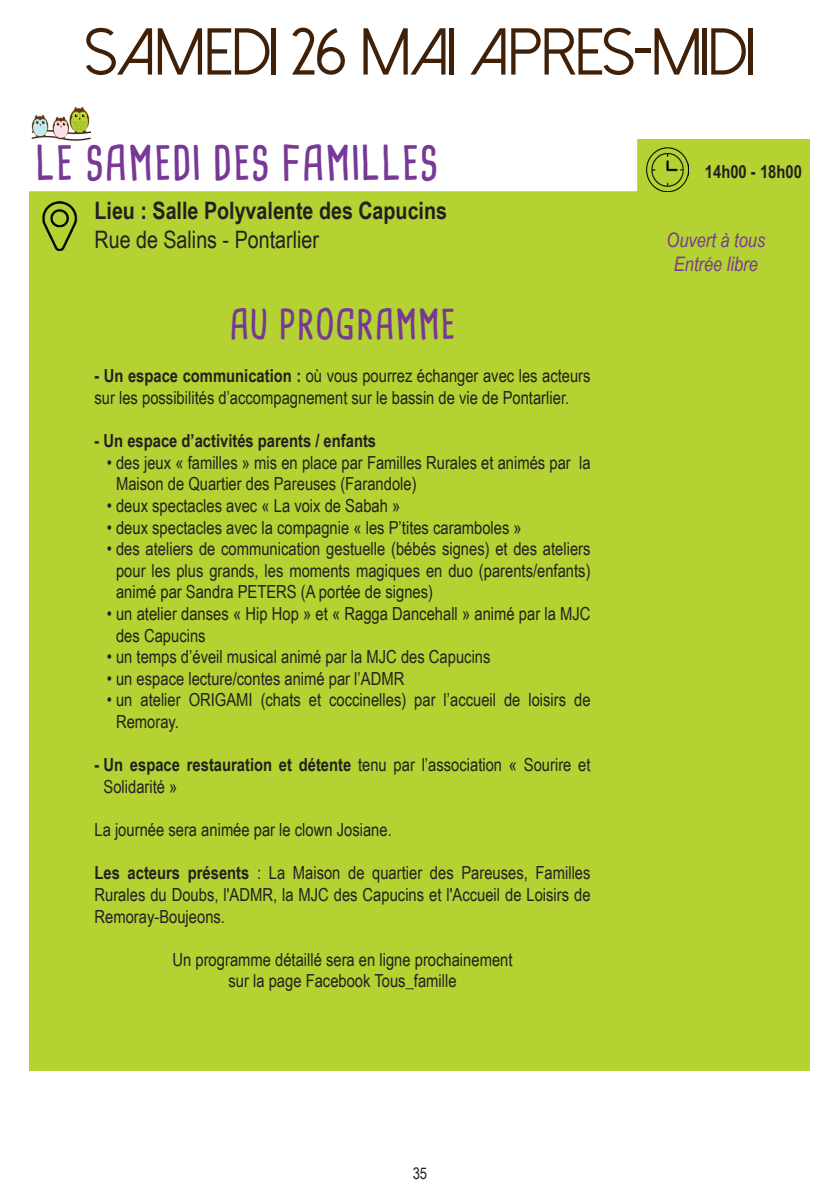
<style>
.page{position:relative;width:840px;height:1191px;background:#fff}
.page>*{position:absolute;margin:0;border:0;box-sizing:border-box;transform-origin:0 0}
.t1{font:66px "Dolce Vita";color:#402007}
.t2{font:700 46px "Cardenio Modern";color:#773896}
.t3{font:700 40px "Cardenio Modern";color:#773896}
.t4{font:700 24px "Arial Narrow";color:#231f20}
.t5{font:24px "Arial Narrow";color:#231f20}
.t6{font:italic 20px "Arial Narrow";color:#773896}
.t7{font:18px/21.6px "Arial Narrow";color:#231f20}
.t8{font:700 18px "Arial Narrow";color:#231f20}
.t9{font:16px "Arial Narrow";color:#231f20}
.s1{font-weight:700}
</style>
<div class="page">
<div style="left:29px;top:139px;width:781px;height:931px;background:#b4d232"></div>
<div style="left:28px;top:138px;width:607px;height:52px;background:#fff"></div>
<div style="left:27px;top:137px;width:609px;height:54px;border:2px solid #fff"></div>
<img style="left:646px;top:148px;width:42px;height:43px">
<img style="left:42px;top:201px;width:36px;height:49px">
<img style="left:31px;top:106px;width:60px;height:35px">
<p class="t1" style="left:85px;top:19px;width:669px">SAMEDI 26 MAI APRES-MIDI</p>
<p class="t2" style="left:35px;top:133px;width:405px">LE SAMEDI DES FAMILLES</p>
<p class="t4" style="left:94px;top:192px;width:354px">Lieu : Salle Polyvalente des Capucins</p>
<p class="t5" style="left:94px;top:222px;width:226px">Rue de Salins - Pontarlier</p>
<p class="t3" style="left:229px;top:298px;width:228px">AU PROGRAMME</p>
<p class="t7" style="left:94px;top:364px;width:497px"><span class="s1">- Un espace communication :</span> où vous pourrez échanger avec les acteurs sur les possibilités d’accompagnement sur le bassin de vie de Pontarlier.</p>
<p class="t8" style="left:94px;top:427px;width:283px">- Un espace d’activités parents / enfants</p>
<p class="t7" style="left:116px;top:451px;width:475px;text-indent:-9px">• des jeux « familles » mis en place par Familles Rurales et animés par la<br>Maison de Quartier des Pareuses (Farandole)</p>
<p class="t7" style="left:107px;top:494px;width:295px">• deux spectacles avec « La voix de Sabah »</p>
<p class="t7" style="left:107px;top:516px;width:416px">• deux spectacles avec la compagnie « les P’tites caramboles »</p>
<p class="t7" style="left:116px;top:537px;width:475px;text-align:justify;text-indent:-9px">• des ateliers de communication gestuelle (bébés signes) et des ateliers pour les plus grands, les moments magiques en duo (parents/enfants) animé par Sandra PETERS (A portée de signes)</p>
<p class="t7" style="left:116px;top:602px;width:475px;text-indent:-9px">• un atelier danses « Hip Hop » et « Ragga Dancehall » animé par la MJC des Capucins</p>
<p class="t7" style="left:107px;top:645px;width:385px">• un temps d’éveil musical animé par la MJC des Capucins</p>
<p class="t7" style="left:107px;top:667px;width:299px">• un espace lecture/contes animé par l’ADMR</p>
<p class="t7" style="left:116px;top:688px;width:475px;text-indent:-9px">• un atelier ORIGAMI (chats et coccinelles) par l’accueil de loisirs de<br>Remoray.</p>
<p class="t7" style="left:103px;top:753px;width:488px;text-indent:-9px"><span class="s1">- Un espace restauration et détente</span> tenu par l’association « Sourire et<br>Solidarité »</p>
<p class="t7" style="left:94px;top:818px;width:299px">La journée sera animée par le clown Josiane.</p>
<p class="t7" style="left:94px;top:861px;width:497px;text-align:justify"><span class="s1">Les acteurs présents</span> : La Maison de quartier des Pareuses, Familles Rurales du Doubs, l'ADMR, la MJC des Capucins et l'Accueil de Loisirs de Remoray-Boujeons.</p>
<p class="t7" style="left:172px;top:948px;width:341px">Un programme détaillé sera en ligne prochainement</p>
<p class="t7" style="left:228px;top:969px;width:229px">sur la page Facebook Tous_famille</p>
<p class="t9" style="left:412px;top:1161px;width:16px">35</p>
<p class="t8" style="left:704px;top:157px;width:98px">14h00 - 18h00</p>
<p class="t6" style="left:666px;top:226px;width:100px">Ouvert à tous</p>
<p class="t6" style="left:673px;top:250px;width:85px">Entrée libre</p>
</div>
